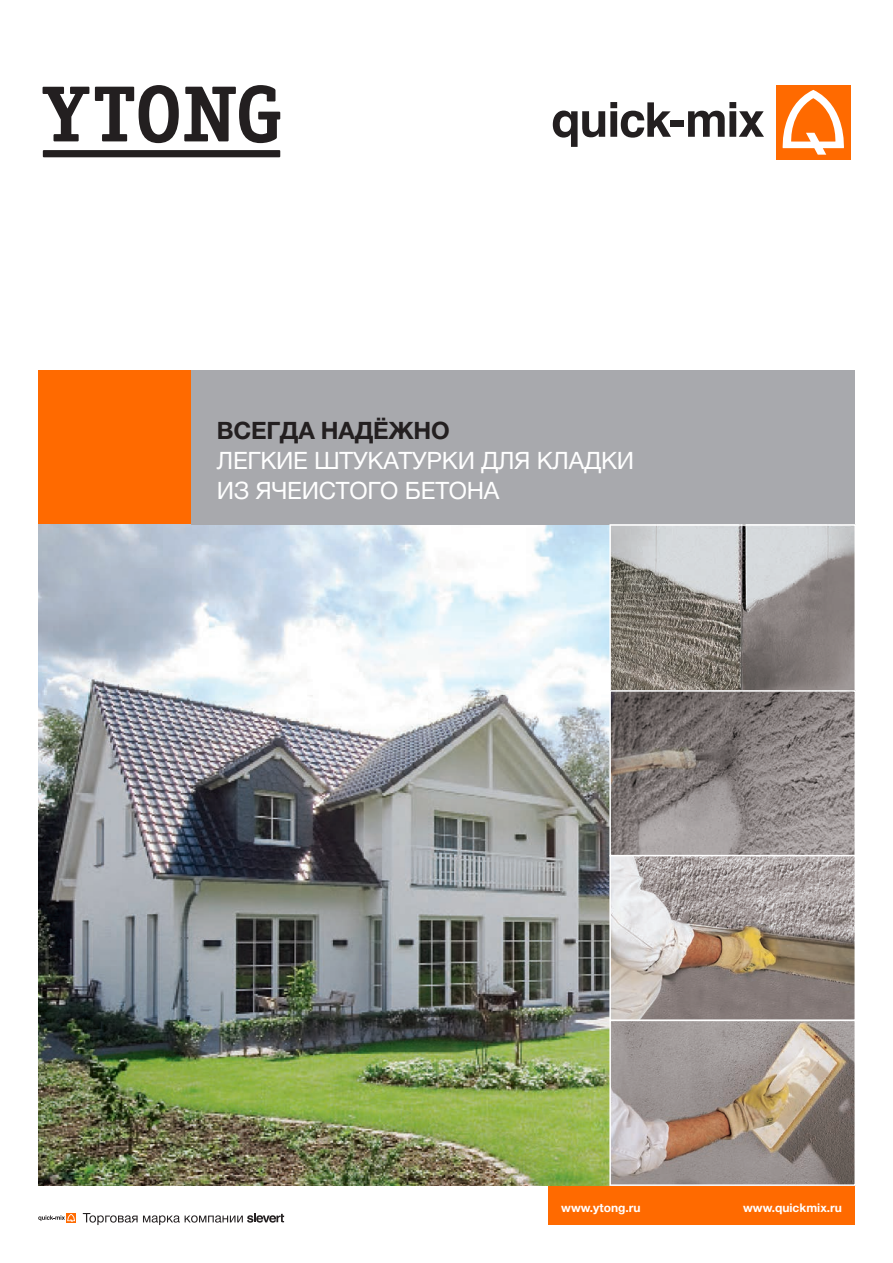
<style>
.page{position:relative;width:893px;height:1263px;background:#fff}
.page>*{position:absolute;margin:0;border:0;box-sizing:border-box;transform-origin:0 0}
.t1{font:24px/30px "Helvetica Neue Cyr";letter-spacing:-.01em;color:#fff}
.t2{font:700 24px "Helvetica Neue Cyr";letter-spacing:-.01em;color:#231f20}
.t3{font:700 12px "Helvetica Neue Cyr";color:#fff}
</style>
<div class="page">
<img style="left:38px;top:524px;width:571px;height:662px">
<div style="left:38px;top:370px;width:153px;height:153px;background:#ff6a00"></div>
<div style="left:191px;top:370px;width:664px;height:154px;background:#a8a9ad"></div>
<div style="left:549px;top:1186px;width:306px;height:38px;background:#ff6a00"></div>
<svg style="left:83px;top:1213px;width:201px;height:12px"></svg>
<div style="left:776px;top:85px;width:74px;height:74px;background:#ff6a00"></div>
<svg style="left:782px;top:90px;width:62px;height:65px"></svg>
<svg style="left:553px;top:102px;width:118px;height:45px"></svg>
<div style="left:671px;top:120px;width:13px;height:7px;background:#231f20"></div>
<svg style="left:688px;top:102px;width:76px;height:35px"></svg>
<div style="left:66px;top:1213px;width:10px;height:9px;background:#ff6a00"></div>
<svg style="left:38px;top:1214px;width:37px;height:8px"></svg>
<svg style="left:43px;top:87px;width:46px;height:54px"></svg>
<svg style="left:95px;top:85px;width:185px;height:58px"></svg>
<div style="left:43px;top:150px;width:237px;height:7px;background:#231f20"></div>
<img style="left:612px;top:527px;width:241px;height:656px">
<div style="left:609px;top:524px;width:247px;height:168px;border:2px solid #fff"></div>
<div style="left:609px;top:690px;width:247px;height:166px;border:2px solid #fff"></div>
<div style="left:609px;top:855px;width:247px;height:166px;border:2px solid #fff"></div>
<div style="left:609px;top:1020px;width:247px;height:166px;border:2px solid #fff"></div>
<p class="t2" style="left:217px;top:417px;width:234px">ВСЕГДА НАДЁЖНО</p>
<p class="t1" style="left:217px;top:445px;width:419px">ЛЕГКИЕ ШТУКАТУРКИ ДЛЯ КЛАДКИ<br>ИЗ ЯЧЕИСТОГО БЕТОНА</p>
<p class="t3" style="left:561px;top:1201px;width:81px">www.ytong.ru</p>
<p class="t3" style="left:743px;top:1201px;width:100px">www.quickmix.ru</p>
</div>
